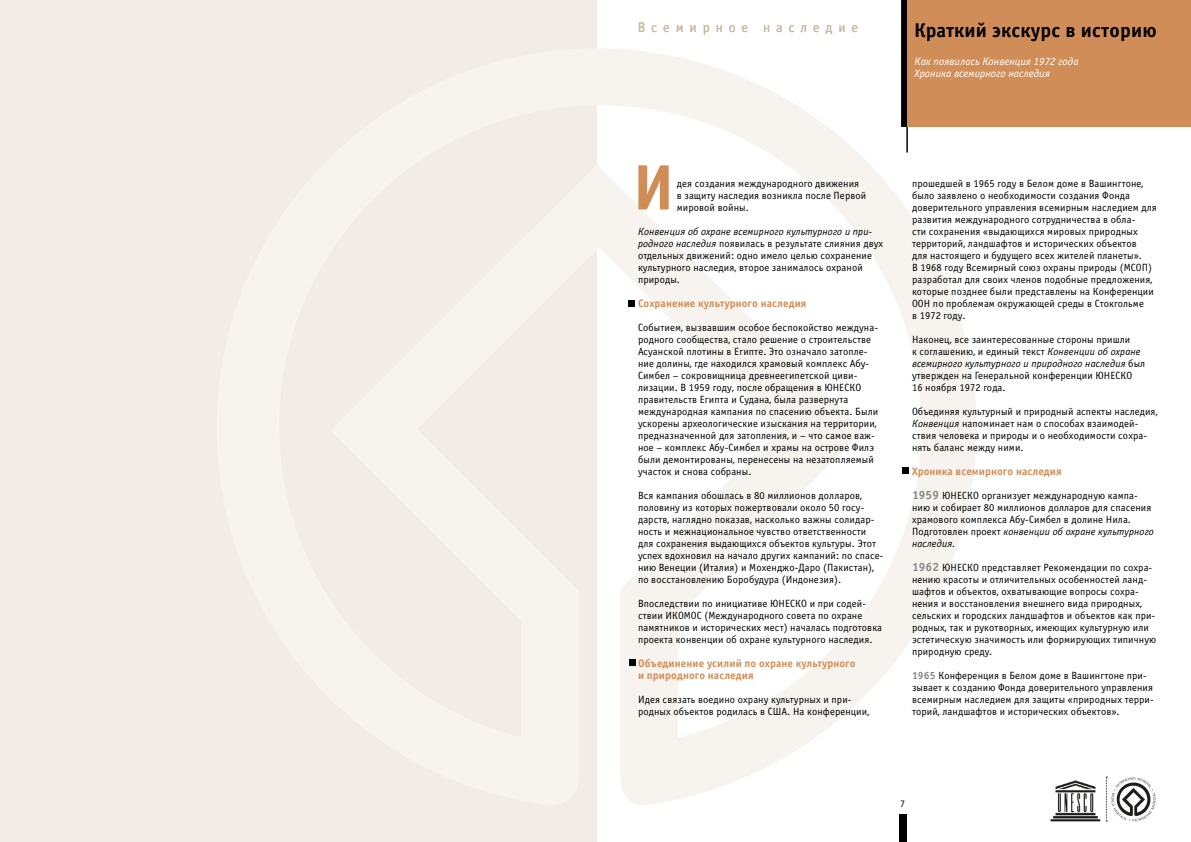
<style>
.page{position:relative;width:1191px;height:842px;background:#fff}
.page>*{position:absolute;margin:0;border:0;box-sizing:border-box;transform-origin:0 0}
.t1{font:700 64.5px "Officina Sans C";color:#d18d57}
.t2{font:700 20px "Officina Sans C";letter-spacing:.01em;color:#000}
.t3{font:14px "Officina Sans C";letter-spacing:.42em;color:#c7baa1}
.t4{font:700 11px/12px "Officina Sans C";letter-spacing:.01em;color:#d18d57}
.t5{font:italic 11px/12px "Officina Sans C";color:#fff}
.t6{font:10.5px/12px "Officina Sans C";letter-spacing:.01em;color:#000}
.t7{font:10px "Officina Sans C";color:#000}
.s1{font-style:italic}
.s2{font-weight:700;font-size:12px;color:#878787}
.s3{font-weight:700;color:#878787}
</style>
<div class="page">
<div style="left:899px;top:814px;width:7px;height:28px;background:#000"></div>
<img style="left:1111px;top:777px;width:44px;height:44px">
<img style="left:1050px;top:780px;width:50px;height:42px">
<svg style="left:1106px;top:777px;width:1px;height:45px"></svg>
<div style="left:0;top:0;width:596px;height:842px;background:#f1ede6"></div>
<svg style="left:596px;top:48px;width:380px;height:757px"></svg>
<hr style="left:907px;top:0;width:1px;height:152px;background:#000">
<svg style="left:901px;top:0;width:6px;height:127px"></svg>
<div style="left:907px;top:0;width:284px;height:127px;background:#d18d57"></div>
<svg style="left:902px;top:468px;width:6px;height:6px"></svg>
<svg style="left:628px;top:301px;width:6px;height:6px"></svg>
<svg style="left:629px;top:660px;width:6px;height:6px"></svg>
<h3 class="t3" style="left:638px;top:20px;width:222px">Всемирное наследие</h3>
<h2 class="t2" style="left:914px;top:18px;width:244px">Краткий экскурс в историю</h2>
<p class="t5" style="left:914px;top:55px;width:166px">Как появилась Конвенция 1972 года<br>Хроника всемирного наследия</p>
<h1 class="t1" style="left:632px;top:151px;width:43px">И</h1>
<p class="t6" style="left:677px;top:177px;width:191px">дея создания международного движения в защиту наследия возникла после Первой мировой войны.</p>
<p class="t6" style="left:638px;top:225px;width:247px"><span class="s1">Конвенция об охране всемирного культурного и при&shy;родного наследия</span> появилась в результате слияния двух отдельных движений: одно имело целью сохранение культурного наследия, второе занималось охраной природы.</p>
<p class="t4" style="left:638px;top:297px;width:170px">Сохранение культурного наследия</p>
<p class="t6" style="left:638px;top:321px;width:242px">Событием, вызвавшим особое беспокойство междуна&shy;родного сообщества, стало решение о строительстве Асуанской плотины в Египте. Это означало затопле&shy;ние долины, где находился храмовый комплекс Абу-Симбел – сокровищница древнеегипетской циви&shy;лизации. В 1959 году, после обращения в ЮНЕСКО правительств Египта и Судана, была развернута международная кампания по спасению объекта. Были ускорены археологические изыскания на территории, предназначенной для затопления, и – что самое важ&shy;ное – комплекс Абу-Симбел и храмы на острове Филэ были демонтированы, перенесены на незатопляемый участок и снова собраны.</p>
<p class="t6" style="left:638px;top:489px;width:247px">Вся кампания обошлась в 80 миллионов долларов, половину из которых пожертвовали около 50 госу&shy;дарств, наглядно показав, насколько важны солидар&shy;ность и межнациональное чувство ответственности для сохранения выдающихся объектов культуры. Этот успех вдохновил на начало других кампаний: по спасе&shy;нию Венеции (Италия) и Мохенджо-Даро (Пакистан), по восстановлению Боробудура (Индонезия).</p>
<p class="t6" style="left:638px;top:597px;width:246px">Впоследствии по инициативе ЮНЕСКО и при содей&shy;ствии ИКОМОС (Международного совета по охране памятников и исторических мест) началась подготовка проекта конвенции об охране культурного наследия.</p>
<p class="t4" style="left:638px;top:657px;width:219px">Объединение усилий по охране культурного и природного наследия</p>
<p class="t6" style="left:638px;top:693px;width:233px">Идея связать воедино охрану культурных и при&shy;родных объектов родилась в США. На конференции,</p>
<p class="t6" style="left:912px;top:177px;width:246px">прошедшей в 1965 году в Белом доме в Вашингтоне, было заявлено о необходимости создания Фонда доверительного управления всемирным наследием для развития международного сотрудничества в обла-<br>сти сохранения «выдающихся мировых природных территорий, ландшафтов и исторических объектов<br>для настоящего и будущего всех жителей планеты».<br>В 1968 году Всемирный союз охраны природы (МСОП) разработал для своих членов подобные предложения, которые позднее были представлены на Конференции ООН по проблемам окружающей среды в Стокгольме<br>в 1972 году.</p>
<p class="t6" style="left:912px;top:333px;width:235px">Наконец, все заинтересованные стороны пришли<br>к соглашению, и единый текст <span class="s1">Конвенции об охране всемирного культурного и природного наследия</span> был утвержден на Генеральной конференции ЮНЕСКО 16 ноября 1972 года.</p>
<p class="t6" style="left:912px;top:405px;width:247px">Объединяя культурный и природный аспекты наследия, <span class="s1">Конвенция</span> напоминает нам о способах взаимодей&shy;ствия человека и природы и о необходимости сохра&shy;нять баланс между ними.</p>
<p class="t4" style="left:912px;top:465px;width:151px">Хроника всемирного наследия</p>
<p class="t6" style="left:912px;top:489px;width:243px"><span class="s2">1959</span> ЮНЕСКО организует международную кампа&shy;нию и собирает 80 миллионов долларов для спасения храмового комплекса Абу-Симбел в долине Нила.<br>Подготовлен проект <span class="s1">конвенции об охране культурного наследия.</span></p>
<p class="t6" style="left:912px;top:561px;width:246px"><span class="s2">1962</span> ЮНЕСКО представляет Рекомендации по сохра&shy;нению красоты и отличительных особенностей ланд&shy;шафтов и объектов, охватывающие вопросы сохра&shy;нения и восстановления внешнего вида природных, сельских и городских ландшафтов и объектов как при&shy;родных, так и рукотворных, имеющих культурную или эстетическую значимость или формирующих типичную природную среду.</p>
<p class="t6" style="left:912px;top:669px;width:243px"><span class="s3">1965</span> Конференция в Белом доме в Вашингтоне при&shy;зывает к созданию Фонда доверительного управления всемирным наследием для защиты «природных терри&shy;торий, ландшафтов и исторических объектов».</p>
<p class="t7" style="left:900px;top:798px;width:6px">7</p>
</div>
